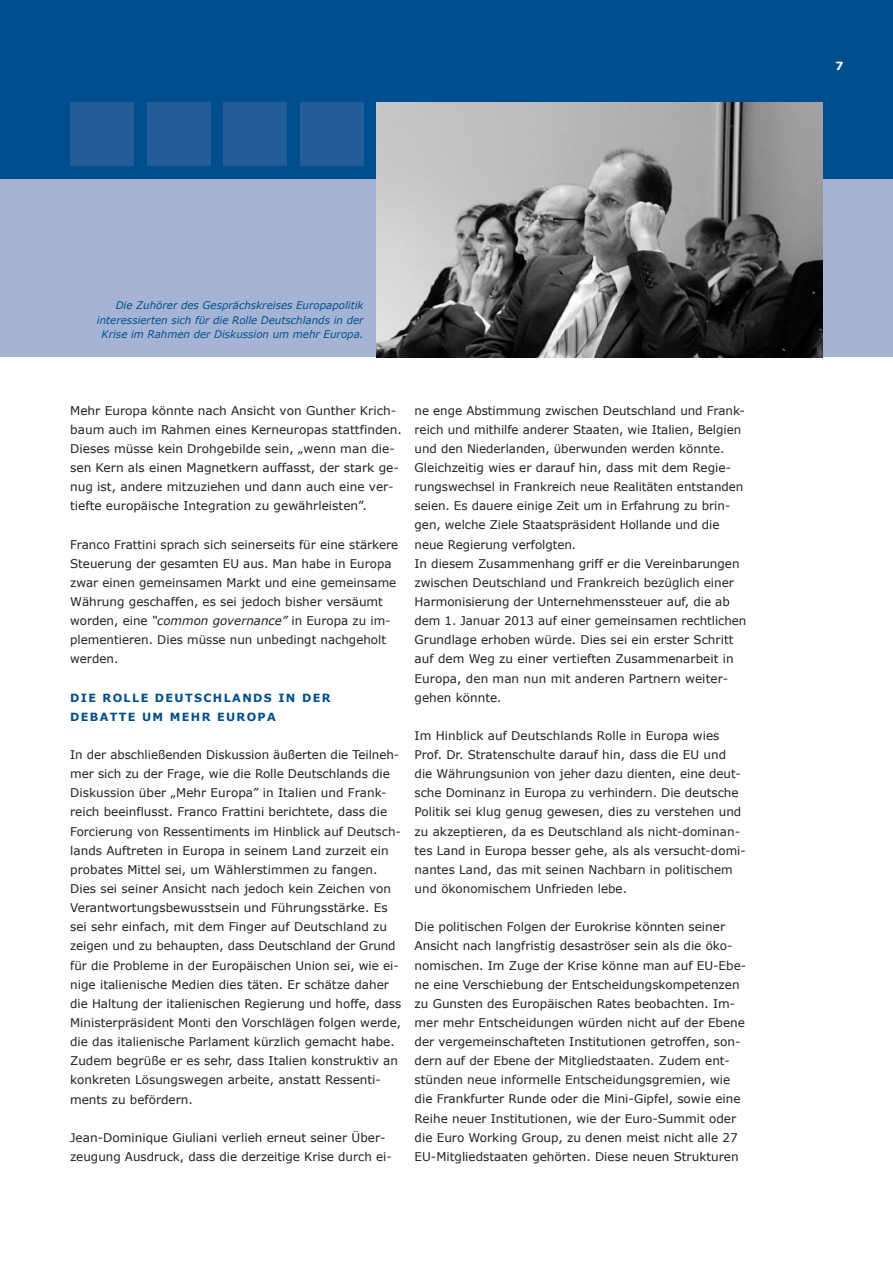
<style>
.page{position:relative;width:893px;height:1263px;background:#fff}
.page>*{position:absolute;margin:0;border:0;box-sizing:border-box;transform-origin:0 0}
.t1{font:12px/19.2px "Verdana";color:#231f20}
.t2{font:700 11.25px/19.2px "Verdana";letter-spacing:.12em;color:#004e8e}
.t3{font:700 11.25px "Verdana";color:#fff}
.t4{font:italic 10.5px/14.4px "Verdana";color:#004e8e;text-align:right}
.s1{font-style:italic}
</style>
<div class="page">
<div style="left:0;top:179px;width:893px;height:178px;background:#a5b4d4"></div>
<div style="left:0;top:0;width:893px;height:179px;background:#004e8e"></div>
<div style="left:70px;top:102px;width:64px;height:64px;background:#235d99"></div>
<div style="left:147px;top:102px;width:63px;height:64px;background:#235d99"></div>
<div style="left:223px;top:102px;width:64px;height:64px;background:#235d99"></div>
<div style="left:300px;top:102px;width:64px;height:64px;background:#235d99"></div>
<img style="left:376px;top:102px;width:447px;height:255px">
<p class="t3" style="left:836px;top:58px;width:9px">7</p>
<p class="t4" style="left:97px;top:298px;width:268px">Die Zuhörer des Gesprächskreises Europapolitik interessierten sich für die Rolle Deutschlands in der<br>Krise im Rahmen der Diskussion um mehr Europa.</p>
<p class="t1" style="left:70px;top:400px;width:333px">Mehr Europa könnte nach Ansicht von Gunther Krich&shy;baum auch im Rahmen eines Kerneuropas stattfinden.<br>Dieses müsse kein Drohgebilde sein, „wenn man die&shy;sen Kern als einen Magnetkern auffasst, der stark ge&shy;nug ist, andere mitzuziehen und dann auch eine ver&shy;tiefte europäische Integration zu gewährleisten”.</p>
<p class="t1" style="left:70px;top:534px;width:330px">Franco Frattini sprach sich seinerseits für eine stärkere Steuerung der gesamten EU aus. Man habe in Europa zwar einen gemeinsamen Markt und eine gemeinsame Währung geschaffen, es sei jedoch bisher versäumt worden, eine <span class="s1">“common governance”</span> in Europa zu im&shy;plementieren. Dies müsse nun unbedingt nachgeholt werden.</p>
<p class="t2" style="left:70px;top:688px;width:262px">DIE ROLLE DEUTSCHLANDS IN DER<br>DEBATTE UM MEHR EUROPA</p>
<p class="t1" style="left:70px;top:745px;width:333px">In der abschließenden Diskussion äußerten die Teilneh&shy;mer sich zu der Frage, wie die Rolle Deutschlands die Diskussion über „Mehr Europa” in Italien und Frank&shy;reich beeinflusst. Franco Frattini berichtete, dass die Forcierung von Ressentiments im Hinblick auf Deutsch&shy;lands Auftreten in Europa in seinem Land zurzeit ein probates Mittel sei, um Wählerstimmen zu fangen.<br>Dies sei seiner Ansicht nach jedoch kein Zeichen von Verantwortungsbewusstsein und Führungsstärke. Es sei sehr einfach, mit dem Finger auf Deutschland zu zeigen und zu behaupten, dass Deutschland der Grund für die Probleme in der Europäischen Union sei, wie ei&shy;nige italienische Medien dies täten. Er schätze daher die Haltung der italienischen Regierung und hoffe, dass Ministerpräsident Monti den Vorschlägen folgen werde, die das italienische Parlament kürzlich gemacht habe.<br>Zudem begrüße er es sehr, dass Italien konstruktiv an konkreten Lösungswegen arbeite, anstatt Ressenti&shy;ments zu befördern.</p>
<p class="t1" style="left:70px;top:1127px;width:323px">Jean-Dominique Giuliani verlieh erneut seiner Über&shy;zeugung Ausdruck, dass die derzeitige Krise durch ei-</p>
<p class="t1" style="left:415px;top:400px;width:333px">ne enge Abstimmung zwischen Deutschland und Frank&shy;reich und mithilfe anderer Staaten, wie Italien, Belgien und den Niederlanden, überwunden werden könnte.<br>Gleichzeitig wies er darauf hin, dass mit dem Regie&shy;rungswechsel in Frankreich neue Realitäten entstanden seien. Es dauere einige Zeit um in Erfahrung zu brin&shy;gen, welche Ziele Staatspräsident Hollande und die neue Regierung verfolgten.<br>In diesem Zusammenhang griff er die Vereinbarungen zwischen Deutschland und Frankreich bezüglich einer Harmonisierung der Unternehmenssteuer auf, die ab dem 1. Januar 2013 auf einer gemeinsamen rechtlichen Grundlage erhoben würde. Dies sei ein erster Schritt auf dem Weg zu einer vertieften Zusammenarbeit in Europa, den man nun mit anderen Partnern weiter&shy;gehen könnte.</p>
<p class="t1" style="left:415px;top:725px;width:331px">Im Hinblick auf Deutschlands Rolle in Europa wies Prof. Dr. Stratenschulte darauf hin, dass die EU und die Währungsunion von jeher dazu dienten, eine deut&shy;sche Dominanz in Europa zu verhindern. Die deutsche Politik sei klug genug gewesen, dies zu verstehen und zu akzeptieren, da es Deutschland als nicht-dominan&shy;tes Land in Europa besser gehe, als als versucht-domi&shy;nantes Land, das mit seinen Nachbarn in politischem und ökonomischem Unfrieden lebe.</p>
<p class="t1" style="left:415px;top:917px;width:333px">Die politischen Folgen der Eurokrise könnten seiner Ansicht nach langfristig desaströser sein als die öko&shy;nomischen. Im Zuge der Krise könne man auf EU-Ebe&shy;ne eine Verschiebung der Entscheidungskompetenzen zu Gunsten des Europäischen Rates beobachten. Im&shy;mer mehr Entscheidungen würden nicht auf der Ebene der vergemeinschafteten Institutionen getroffen, son&shy;dern auf der Ebene der Mitgliedstaaten. Zudem ent&shy;stünden neue informelle Entscheidungsgremien, wie die Frankfurter Runde oder die Mini-Gipfel, sowie eine Reihe neuer Institutionen, wie der Euro-Summit oder die Euro Working Group, zu denen meist nicht alle 27<br>EU-Mitgliedstaaten gehörten. Diese neuen Strukturen</p>
</div>
